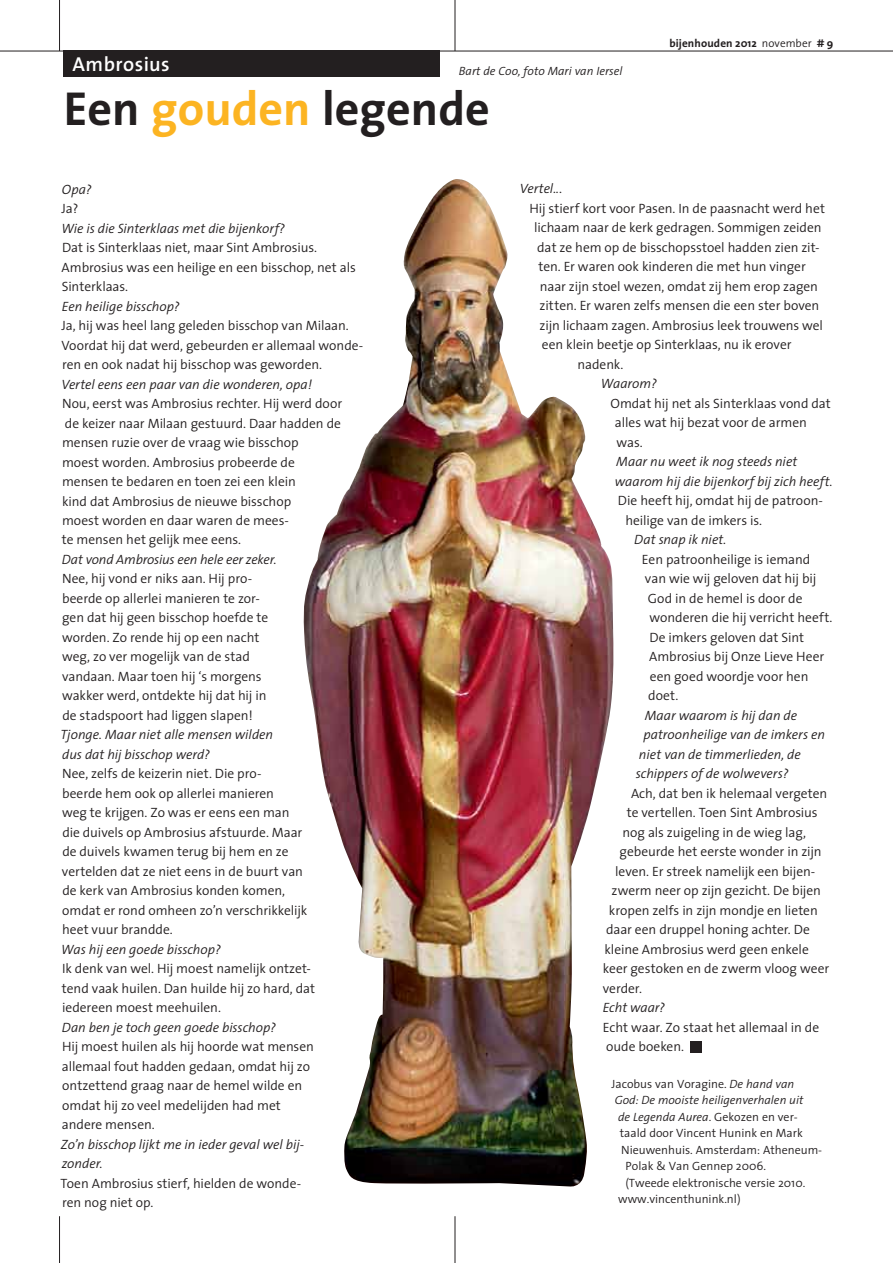
<style>
.page{position:relative;width:893px;height:1263px;background:#fff}
.page>*{position:absolute;margin:0;border:0;box-sizing:border-box;transform-origin:0 0}
.t1{font:700 48px "The Sans";color:#231f20}
.t2{font:600 20.25px "The Sans";letter-spacing:.02em;color:#fff}
.t3{font:300 13.5px/19.5px "The Sans";letter-spacing:-.005em;color:#231f20}
.t4{font:italic 300 13.5px/19.5px "The Sans";letter-spacing:-.005em;color:#231f20}
.t5{font:300 12px "The Sans";color:#231f20}
.t6{font:italic 300 12px "The Sans";color:#231f20}
.t7{font:700 11.25px "The Sans";letter-spacing:.01em;color:#231f20}
.s1{color:#fcb422}
.s2{font-weight:300}
.s3{font-style:normal}
.s4{font-style:italic}
</style>
<div class="page">
<hr style="left:0;top:51px;width:893px;height:1px;background:#231f20">
<hr style="left:59px;top:0;width:1px;height:51px;background:#231f20">
<hr style="left:455px;top:0;width:1px;height:51px;background:#231f20">
<hr style="left:59px;top:1216px;width:1px;height:47px;background:#231f20">
<hr style="left:455px;top:1216px;width:1px;height:47px;background:#231f20">
<div style="left:63px;top:51px;width:377px;height:26px;background:#231f20"></div>
<div style="left:690px;top:1042px;width:11px;height:11px;background:#231f20"></div>
<img style="left:303px;top:179px;width:311px;height:1008px">
<h2 class="t2" style="left:72px;top:48px;width:99px">Ambrosius</h2>
<h1 class="t1" style="left:64px;top:68px;width:427px">Een <span class="s1">gouden</span> legende</h1>
<p class="t6" style="left:459px;top:61px;width:165px">Bart de Coo, foto Mari van Iersel</p>
<p class="t7" style="left:669px;top:33px;width:166px">bijenhouden 2012 <span class="s2">november</span> # 9</p>
<p class="t4" style="left:62px;top:179px;width:31px">Opa?</p>
<p class="t3" style="left:61px;top:198px;width:19px">Ja?</p>
<p class="t4" style="left:61px;top:218px;width:225px">Wie is die Sinterklaas met die bijenkorf?</p>
<p class="t3" style="left:62px;top:237px;width:296px">Dat is Sinterklaas niet, maar Sint Ambrosius.<br>Ambrosius was een heilige en een bisschop, net als<br>Sinterklaas.</p>
<p class="t4" style="left:62px;top:296px;width:119px">Een heilige bisschop?</p>
<p class="t3" style="left:61px;top:315px;width:303px">Ja, hij was heel lang geleden bisschop van Milaan.<br>Voordat hij dat werd, gebeurden er allemaal wonde&shy;ren en ook nadat hij bisschop was geworden.</p>
<p class="t4" style="left:61px;top:374px;width:252px">Vertel eens een paar van die wonderen, opa!</p>
<p class="t3" style="left:62px;top:393px;width:282px">Nou, eerst was Ambrosius rechter. Hij werd door de keizer naar Milaan gestuurd. Daar hadden de mensen ruzie over de vraag wie bisschop<br>moest worden. Ambrosius probeerde de mensen te bedaren en toen zei een klein<br>kind dat Ambrosius de nieuwe bisschop<br>moest worden en daar waren de mees-<br>te mensen het gelijk mee eens.</p>
<p class="t4" style="left:62px;top:549px;width:216px">Dat vond Ambrosius een hele eer zeker.</p>
<p class="t3" style="left:62px;top:569px;width:208px">Nee, hij vond er niks aan. Hij pro&shy;beerde op allerlei manieren te zor&shy;gen dat hij geen bisschop hoefde te worden. Zo rende hij op een nacht weg, zo ver mogelijk van de stad vandaan. Maar toen hij ‘s morgens wakker werd, ontdekte hij dat hij in de stadspoort had liggen slapen!</p>
<p class="t4" style="left:60px;top:725px;width:214px">Tjonge. Maar niet alle mensen wilden dus dat hij bisschop werd?</p>
<p class="t3" style="left:62px;top:764px;width:247px">Nee, zelfs de keizerin niet. Die pro-<br>beerde hem ook op allerlei manieren<br>weg te krijgen. Zo was er eens een man die duivels op Ambrosius afstuurde. Maar de duivels kwamen terug bij hem en ze vertelden dat ze niet eens in de buurt van de kerk van Ambrosius konden komen, omdat er rond omheen zo’n verschrikkelijk heet vuur brandde.</p>
<p class="t4" style="left:61px;top:939px;width:161px">Was hij een goede bisschop?</p>
<p class="t3" style="left:62px;top:959px;width:255px">Ik denk van wel. Hij moest namelijk ontzet&shy;tend vaak huilen. Dan huilde hij zo hard, dat iedereen moest meehuilen.</p>
<p class="t4" style="left:62px;top:1017px;width:216px">Dan ben je toch geen goede bisschop?</p>
<p class="t3" style="left:62px;top:1037px;width:254px">Hij moest huilen als hij hoorde wat mensen allemaal fout hadden gedaan, omdat hij zo ontzettend graag naar de hemel wilde en omdat hij zo veel medelijden had met andere mensen.</p>
<p class="t4" style="left:61px;top:1134px;width:245px">Zo’n bisschop lijkt me in ieder geval wel bij&shy;zonder.</p>
<p class="t3" style="left:61px;top:1173px;width:242px">Toen Ambrosius stierf, hielden de wonde&shy;ren nog niet op.</p>
<p class="t4" style="left:520px;top:178px;width:44px">Vertel..<span class="s3">.</span></p>
<p class="t3" style="left:529px;top:198px;width:297px">Hij stierf kort voor Pasen. In de paasnacht werd het</p>
<p class="t3" style="left:534px;top:217px;width:289px">lichaam naar de kerk gedragen. Sommigen zeiden</p>
<p class="t3" style="left:537px;top:237px;width:284px">dat ze hem op de bisschopsstoel hadden zien zit-</p>
<p class="t3" style="left:538px;top:256px;width:269px">ten. Er waren ook kinderen die met hun vinger</p>
<p class="t3" style="left:540px;top:276px;width:280px">naar zijn stoel wezen, omdat zij hem erop zagen</p>
<p class="t3" style="left:540px;top:295px;width:281px">zitten. Er waren zelfs mensen die een ster boven</p>
<p class="t3" style="left:540px;top:315px;width:285px">zijn lichaam zagen. Ambrosius leek trouwens wel</p>
<p class="t3" style="left:542px;top:334px;width:251px">een klein beetje op Sinterklaas, nu ik erover</p>
<p class="t3" style="left:577px;top:354px;width:48px">nadenk.</p>
<p class="t4" style="left:601px;top:373px;width:58px">Waarom?</p>
<p class="t3" style="left:615px;top:393px;width:218px;text-indent:-4px">Omdat hij net als Sinterklaas vond dat alles wat hij bezat voor de armen was.</p>
<p class="t4" style="left:615px;top:451px;width:219px">Maar nu weet ik nog steeds niet waarom hij die bijenkorf bij zich heeft.</p>
<p class="t3" style="left:625px;top:490px;width:199px;text-indent:-7px">Die heeft hij, omdat hij de patroon&shy;heilige van de imkers is.</p>
<p class="t4" style="left:634px;top:529px;width:94px">Dat snap ik niet.</p>
<p class="t3" style="left:642px;top:549px;width:170px">Een patroonheilige is iemand</p>
<p class="t3" style="left:645px;top:568px;width:173px">van wie wij geloven dat hij bij</p>
<p class="t3" style="left:648px;top:588px;width:156px">God in de hemel is door de</p>
<p class="t3" style="left:649px;top:607px;width:184px">wonderen die hij verricht heeft.</p>
<p class="t3" style="left:649px;top:627px;width:156px">De imkers geloven dat Sint</p>
<p class="t3" style="left:649px;top:646px;width:177px">Ambrosius bij Onze Lieve Heer</p>
<p class="t3" style="left:650px;top:666px;width:160px">een goed woordje voor hen</p>
<p class="t3" style="left:648px;top:685px;width:32px">doet.</p>
<p class="t4" style="left:645px;top:705px;width:154px">Maar waarom is hij dan de</p>
<p class="t4" style="left:643px;top:724px;width:183px">patroonheilige van de imkers en</p>
<p class="t4" style="left:639px;top:744px;width:163px">niet van de timmerlieden, de</p>
<p class="t4" style="left:636px;top:763px;width:154px">schippers of de wolwevers?</p>
<p class="t3" style="left:631px;top:783px;width:198px">Ach, dat ben ik helemaal vergeten</p>
<p class="t3" style="left:627px;top:802px;width:192px">te vertellen. Toen Sint Ambrosius</p>
<p class="t3" style="left:622px;top:822px;width:185px">nog als zuigeling in de wieg lag,</p>
<p class="t3" style="left:620px;top:841px;width:204px">gebeurde het eerste wonder in zijn</p>
<p class="t3" style="left:615px;top:861px;width:202px">leven. Er streek namelijk een bijen-</p>
<p class="t3" style="left:611px;top:880px;width:211px">zwerm neer op zijn gezicht. De bijen</p>
<p class="t3" style="left:609px;top:900px;width:210px">kropen zelfs in zijn mondje en lieten</p>
<p class="t3" style="left:606px;top:919px;width:205px">daar een druppel honing achter. De</p>
<p class="t3" style="left:604px;top:939px;width:206px">kleine Ambrosius werd geen enkele</p>
<p class="t3" style="left:603px;top:958px;width:228px">keer gestoken en de zwerm vloog weer</p>
<p class="t3" style="left:603px;top:978px;width:41px">verder.</p>
<p class="t4" style="left:603px;top:997px;width:64px">Echt waar?</p>
<p class="t3" style="left:603px;top:1017px;width:218px">Echt waar. Zo staat het allemaal in de oude boeken.</p>
<p class="t5" style="left:612px;top:1074px;width:184px">Jacobus van Voragine. <span class="s4">De hand van</span></p>
<p class="t6" style="left:615px;top:1090px;width:190px">God: De mooiste heiligenverhalen uit</p>
<p class="t6" style="left:618px;top:1107px;width:181px">de Legenda Aurea<span class="s3">. Gekozen en ver-</span></p>
<p class="t5" style="left:620px;top:1123px;width:185px">taald door Vincent Hunink en Mark</p>
<p class="t5" style="left:621px;top:1140px;width:203px">Nieuwenhuis. Amsterdam: Atheneum-</p>
<p class="t5" style="left:626px;top:1156px;width:142px">Polak &amp; Van Gennep 2006.</p>
<p class="t5" style="left:625px;top:1173px;width:181px">(Tweede elektronische versie 2010.</p>
<p class="t5" style="left:618px;top:1189px;width:124px">www.vincenthunink.nl)</p>
</div>
